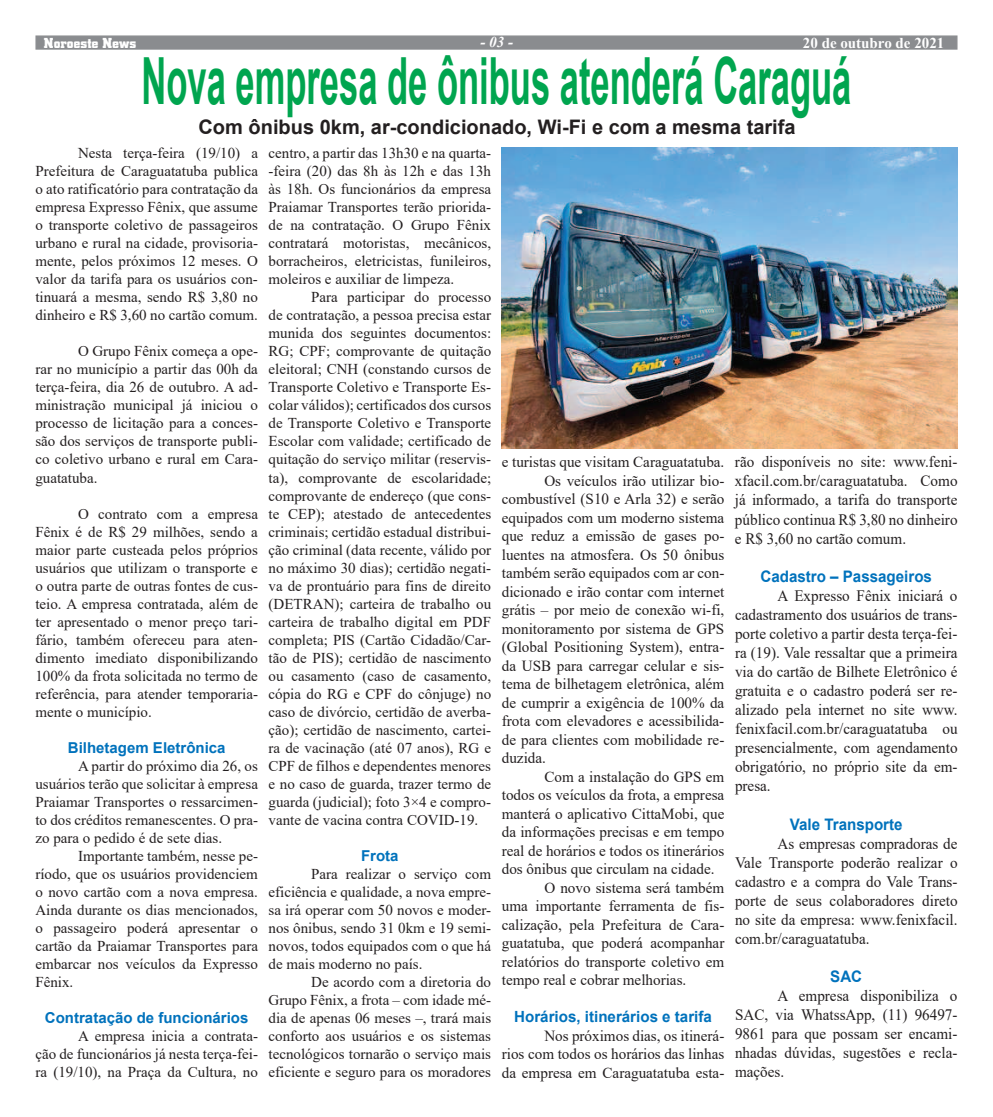
<style>
.page{position:relative;width:993px;height:1117px;background:#fff}
.page>*{position:absolute;margin:0;border:0;box-sizing:border-box;transform-origin:0 0}
.t1{font:700 65px "Arial";color:#00a54f;scale:.53 1}
.t2{font:700 20px "Arial";color:#231f20}
.t3{font:15.88px/19px "Times New Roman";color:#231f20;text-align:justify;scale:.95 1}
.t4{font:700 15.88px "Arial";color:#0072bc;scale:.95 1}
.t5{font:15.38px/18.5px "Times New Roman";color:#231f20;text-align:justify}
.t6{font:700 15.38px "Arial";color:#0072bc}
.t7{font:15px/18px "Times New Roman";color:#231f20;text-align:justify}
.t8{font:700 15px "Arial";color:#0072bc}
.t9{font:700 15px "Times New Roman";color:#fff}
.t10{font:700 15px "City D";letter-spacing:.005em;color:#fff}
.t11{font:italic 700 15px "Times New Roman";color:#fff}
</style>
<div class="page">
<div style="left:35px;top:35px;width:922px;height:15px;background:#8a8c8f;border:1px solid #8a8c8f"></div>
<img style="left:501px;top:148px;width:456px;height:300px">
<p class="t10" style="left:44px;top:35px;width:94px">Noroeste News</p>
<p class="t11" style="left:480px;top:31px;width:34px">- 03 -</p>
<p class="t9" style="left:802px;top:32px;width:143px">20 de outubro de 2021</p>
<h1 class="t1" style="left:141px;top:35px;width:1340px">Nova empresa de ônibus atenderá Caraguá</h1>
<h2 class="t2" style="left:198px;top:112px;width:598px">Com ônibus 0km, ar-condicionado, Wi-Fi e com a mesma tarifa</h2>
<p class="t7" style="left:35px;top:144px;width:224px;text-indent:43px">Nesta terça-feira (19/10) a Prefeitura de Caraguatatuba publica o ato ratificatório para contratação da empresa Expresso Fênix, que assume o transporte coletivo de passageiros urbano e rural na cidade, provisoria&shy;mente, pelos próximos 12 meses. O valor da tarifa para os usuários con&shy;tinuará a mesma, sendo R$ 3,80 no dinheiro e R$ 3,60 no cartão comum.</p>
<p class="t7" style="left:35px;top:342px;width:224px;text-indent:43px">O Grupo Fênix começa a ope&shy;rar no município a partir das 00h da terça-feira, dia 26 de outubro. A ad&shy;ministração municipal já iniciou o processo de licitação para a conces&shy;são dos serviços de transporte publi&shy;co coletivo urbano e rural em Cara&shy;guatatuba.</p>
<p class="t7" style="left:35px;top:504px;width:224px;text-indent:43px">O contrato com a empresa Fênix é de R$ 29 milhões, sendo a maior parte custeada pelos próprios usuários que utilizam o transporte e o outra parte de outras fontes de cus&shy;teio. A empresa contratada, além de ter apresentado o menor preço tari&shy;fário, também ofereceu para aten&shy;dimento imediato disponibilizando 100% da frota solicitada no termo de referência, para atender temporaria&shy;mente o município.</p>
<p class="t8" style="left:68px;top:736px;width:159px">Bilhetagem Eletrônica</p>
<p class="t7" style="left:35px;top:756px;width:224px;text-indent:43px">A partir do próximo dia 26, os usuários terão que solicitar à empresa Praiamar Transportes o ressarcimen&shy;to dos créditos remanescentes. O pra&shy;zo para o pedido é de sete dias.</p>
<p class="t7" style="left:35px;top:846px;width:224px;text-indent:43px">Importante também, nesse pe&shy;ríodo, que os usuários providenciem o novo cartão com a nova empresa.<br>Ainda durante os dias mencionados, o passageiro poderá apresentar o cartão da Praiamar Transportes para embarcar nos veículos da Expresso Fênix.</p>
<p class="t8" style="left:45px;top:1006px;width:205px">Contratação de funcionários</p>
<p class="t7" style="left:35px;top:1026px;width:224px;text-indent:43px">A empresa inicia a contrata&shy;ção de funcionários já nesta terça-fei&shy;ra (19/10), na Praça da Cultura, no</p>
<p class="t7" style="left:268px;top:144px;width:224px">centro, a partir das 13h30 e na quarta--feira (20) das 8h às 12h e das 13h às 18h. Os funcionários da empresa Praiamar Transportes terão priorida&shy;de na contratação. O Grupo Fênix contratará motoristas, mecânicos, borracheiros, eletricistas, funileiros, moleiros e auxiliar de limpeza.</p>
<p class="t7" style="left:268px;top:288px;width:224px;text-indent:43px">Para participar do processo de contratação, a pessoa precisa estar munida dos seguintes documentos:<br>RG; CPF; comprovante de quitação eleitoral; CNH (constando cursos de Transporte Coletivo e Transporte Es&shy;colar válidos); certificados dos cursos de Transporte Coletivo e Transporte Escolar com validade; certificado de quitação do serviço militar (reservis&shy;ta), comprovante de escolaridade; comprovante de endereço (que cons&shy;te CEP); atestado de antecedentes criminais; certidão estadual distribui&shy;ção criminal (data recente, válido por no máximo 30 dias); certidão negati&shy;va de prontuário para fins de direito (DETRAN); carteira de trabalho ou carteira de trabalho digital em PDF completa; PIS (Cartão Cidadão/Car&shy;tão de PIS); certidão de nascimento ou casamento (caso de casamento, cópia do RG e CPF do cônjuge) no caso de divórcio, certidão de averba&shy;ção); certidão de nascimento, cartei&shy;ra de vacinação (até 07 anos), RG e CPF de filhos e dependentes menores e no caso de guarda, trazer termo de guarda (judicial); foto 3×4 e compro&shy;vante de vacina contra COVID-19.</p>
<p class="t8" style="left:361px;top:844px;width:39px">Frota</p>
<p class="t7" style="left:268px;top:864px;width:224px;text-indent:43px">Para realizar o serviço com eficiência e qualidade, a nova empre&shy;sa irá operar com 50 novos e moder&shy;nos ônibus, sendo 31 0km e 19 semi&shy;novos, todos equipados com o que há de mais moderno no país.</p>
<p class="t7" style="left:268px;top:972px;width:224px;text-indent:43px">De acordo com a diretoria do Grupo Fênix, a frota – com idade mé&shy;dia de apenas 06 meses –, trará mais conforto aos usuários e os sistemas tecnológicos tornarão o serviço mais eficiente e seguro para os moradores</p>
<p class="t3" style="left:734px;top:452px;width:236px">rão disponíveis no site: www.feni&shy;xfacil.com.br/caraguatatuba. Como já informado, a tarifa do transporte público continua R$ 3,80 no dinheiro e R$ 3,60 no cartão comum.</p>
<p class="t4" style="left:760px;top:565px;width:182px">Cadastro – Passageiros</p>
<p class="t3" style="left:734px;top:585px;width:236px;text-indent:43px">A Expresso Fênix iniciará o cadastramento dos usuários de trans&shy;porte coletivo a partir desta terça-fei&shy;ra (19). Vale ressaltar que a primeira via do cartão de Bilhete Eletrônico é gratuita e o cadastro poderá ser re&shy;alizado pela internet no site www. fenixfacil.com.br/caraguatatuba ou presencialmente, com agendamento obrigatório, no próprio site da em&shy;presa.</p>
<p class="t4" style="left:789px;top:812px;width:120px">Vale Transporte</p>
<p class="t3" style="left:734px;top:833px;width:236px;text-indent:43px">As empresas compradoras de Vale Transporte poderão realizar o cadastro e a compra do Vale Trans&shy;porte de seus colaboradores direto no site da empresa: www.fenixfacil. com.br/caraguatatuba.</p>
<p class="t4" style="left:830px;top:965px;width:35px">SAC</p>
<p class="t3" style="left:734px;top:985px;width:236px;text-indent:43px">A empresa disponibiliza o SAC, via WhatssApp, (11) 96497- 9861 para que possam ser encami&shy;nhadas dúvidas, sugestões e recla&shy;mações.</p>
<p class="t5" style="left:501px;top:452px;width:224px">e turistas que visitam Caraguatatuba.</p>
<p class="t5" style="left:544px;top:470px;width:181px">Os veículos irão utilizar bio-</p>
<p class="t5" style="left:501px;top:489px;width:224px">combustível (S10 e Arla 32) e serão</p>
<p class="t5" style="left:501px;top:507px;width:224px">equipados com um moderno sistema</p>
<p class="t5" style="left:501px;top:526px;width:224px">que reduz a emissão de gases po-</p>
<p class="t5" style="left:501px;top:544px;width:224px">luentes na atmosfera. Os 50 ônibus</p>
<p class="t5" style="left:501px;top:563px;width:224px">também serão equipados com ar con-</p>
<p class="t5" style="left:501px;top:581px;width:224px">dicionado e irão contar com internet</p>
<p class="t5" style="left:501px;top:600px;width:224px">grátis – por meio de conexão wi-fi,</p>
<p class="t5" style="left:501px;top:618px;width:224px">monitoramento por sistema de GPS</p>
<p class="t5" style="left:501px;top:637px;width:224px">(Global Positioning System), entra-</p>
<p class="t5" style="left:501px;top:655px;width:224px">da USB para carregar celular e sis-</p>
<p class="t5" style="left:501px;top:674px;width:224px">tema de bilhetagem eletrônica, além</p>
<p class="t5" style="left:501px;top:692px;width:224px">de cumprir a exigência de 100% da</p>
<p class="t5" style="left:501px;top:711px;width:224px">frota com elevadores e acessibilida-</p>
<p class="t5" style="left:501px;top:729px;width:224px">de para clientes com mobilidade re-</p>
<p class="t5" style="left:501px;top:748px;width:46px">duzida.</p>
<p class="t5" style="left:544px;top:766px;width:181px">Com a instalação do GPS em</p>
<p class="t5" style="left:501px;top:785px;width:224px">todos os veículos da frota, a empresa</p>
<p class="t5" style="left:501px;top:803px;width:224px">manterá o aplicativo CittaMobi, que</p>
<p class="t5" style="left:501px;top:822px;width:224px">da informações precisas e em tempo</p>
<p class="t5" style="left:501px;top:840px;width:224px">real de horários e todos os itinerários</p>
<p class="t5" style="left:501px;top:859px;width:214px">dos ônibus que circulam na cidade.</p>
<p class="t5" style="left:544px;top:877px;width:181px">O novo sistema será também</p>
<p class="t5" style="left:501px;top:896px;width:224px">uma importante ferramenta de fis-</p>
<p class="t5" style="left:501px;top:914px;width:224px">calização, pela Prefeitura de Cara-</p>
<p class="t5" style="left:501px;top:933px;width:224px">guatatuba, que poderá acompanhar</p>
<p class="t5" style="left:501px;top:951px;width:224px">relatórios do transporte coletivo em</p>
<p class="t5" style="left:501px;top:970px;width:186px">tempo real e cobrar melhorias.</p>
<p class="t6" style="left:514px;top:1005px;width:199px">Horários, itinerários e tarifa</p>
<p class="t5" style="left:501px;top:1025px;width:224px;text-indent:43px">Nos próximos dias, os itinerá&shy;rios com todos os horários das linhas da empresa em Caraguatatuba esta-</p>
</div>
